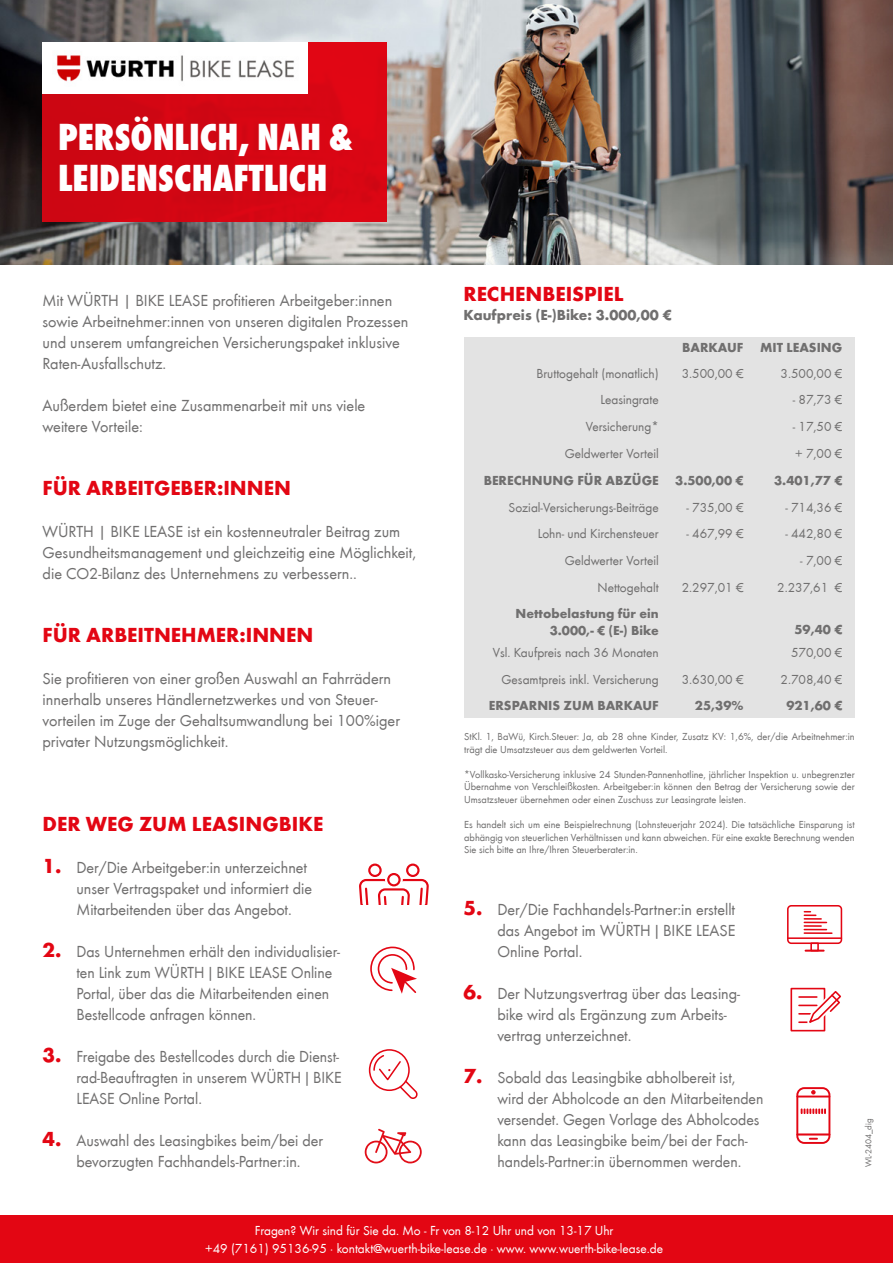
<style>
.page{position:relative;width:893px;height:1263px;background:#fff}
.page>*{position:absolute;margin:0;border:0;box-sizing:border-box;transform-origin:0 0}
.t1{font:39px/40.5px "Wuerth Extra Bold Cond Caps";color:#fff}
.t2{font:700 21px "Wuerth";color:#e30613}
.t3{font:16.5px/21px "Wuerth";color:#706f6f}
.t4{font:700 15px "Wuerth";color:#706f6f}
.t5{font:13.5px "Wuerth";color:#706f6f}
.t6{font:700 13.5px/16.2px "Wuerth";color:#706f6f;text-align:right}
.t7{font:13.5px/18px "Wuerth";color:#fff;text-align:center}
.t8{font:10.5px/12.6px "Wuerth";color:#706f6f;text-align:justify}
.t9{font:9px "Wuerth";color:#706f6f}
</style>
<div class="page">
<img style="left:0;top:0;width:893px;height:264px">
<div style="left:43px;top:43px;width:344px;height:179px;background:linear-gradient(to right,#cb0612,#dc0614)"></div>
<div style="left:43px;top:43px;width:265px;height:51px;background:#fff"></div>
<img style="left:54px;top:53px;width:240px;height:29px">
<div style="left:0;top:1215px;width:893px;height:48px;background:#e30613"></div>
<svg style="left:359px;top:863px;width:70px;height:42px"></svg>
<svg style="left:370px;top:946px;width:47px;height:48px"></svg>
<svg style="left:370px;top:1050px;width:39px;height:40px"></svg>
<div style="left:369px;top:1049px;width:41px;height:42px;border:2px solid #e30613;border-radius:50%"></div>
<svg style="left:373px;top:1054px;width:45px;height:45px"></svg>
<svg style="left:365px;top:1129px;width:57px;height:34px"></svg>
<div style="left:810px;top:942px;width:9px;height:9px;border:2px solid #e30613"></div>
<div style="left:787px;top:905px;width:55px;height:39px;border:2px solid #e30613;border-radius:4px"></div>
<hr style="left:788px;top:937px;width:53px;height:2px;background:#e30613">
<svg style="left:805px;top:950px;width:19px;height:2px"></svg>
<svg style="left:804px;top:911px;width:24px;height:20px"></svg>
<hr style="left:804px;top:932px;width:28px;height:2px;background:#e30613">
<div style="left:790px;top:988px;width:35px;height:43px;border:2px solid #e30613"></div>
<svg style="left:799px;top:989px;width:42px;height:36px"></svg>
<div style="left:796px;top:1087px;width:34px;height:57px;border:2px solid #e30613;border-radius:7px"></div>
<hr style="left:797px;top:1133px;width:32px;height:2px;background:#e30613">
<hr style="left:797px;top:1095px;width:32px;height:2px;background:#e30613">
<svg style="left:810px;top:1138px;width:7px;height:2px"></svg>
<svg style="left:811px;top:1090px;width:4px;height:4px"></svg>
<svg style="left:801px;top:1109px;width:25px;height:4px"></svg>
<div style="left:464px;top:337px;width:391px;height:381px;background:#e3e3e3"></div>
<h1 class="t1" style="left:58px;top:114px;width:296px">PERSÖNLICH, NAH &amp;<br>LEIDENSCHAFTLICH</h1>
<p class="t3" style="left:43px;top:289px;width:367px">Mit WÜRTH | BIKE LEASE profitieren Arbeitgeber:innen sowie Arbeitnehmer:innen von unseren digitalen Prozessen und unserem umfangreichen Versicherungspaket inklusive Raten-Ausfallschutz.</p>
<p class="t3" style="left:43px;top:394px;width:324px">Außerdem bietet eine Zusammenarbeit mit uns viele weitere Vorteile:</p>
<p class="t2" style="left:43px;top:473px;width:250px">FÜR ARBEITGEBER:INNEN</p>
<p class="t3" style="left:43px;top:520px;width:375px">WÜRTH | BIKE LEASE ist ein kostenneutraler Beitrag zum<br>Gesundheitsmanagement und gleichzeitig eine Möglichkeit, die CO2-Bilanz des Unternehmens zu verbessern..</p>
<p class="t2" style="left:43px;top:620px;width:272px">FÜR ARBEITNEHMER:INNEN</p>
<p class="t3" style="left:43px;top:667px;width:359px">Sie profitieren von einer großen Auswahl an Fahrrädern innerhalb unseres Händlernetzwerkes und von Steuer&shy;vorteilen im Zuge der Gehaltsumwandlung bei 100%iger privater Nutzungsmöglichkeit.</p>
<p class="t2" style="left:43px;top:809px;width:282px">DER WEG ZUM LEASINGBIKE</p>
<p class="t2" style="left:43px;top:850px;width:20px">1.</p>
<p class="t2" style="left:43px;top:935px;width:20px">2.</p>
<p class="t2" style="left:43px;top:1040px;width:20px">3.</p>
<p class="t2" style="left:43px;top:1124px;width:20px">4.</p>
<p class="t3" style="left:76px;top:856px;width:237px">Der/Die Arbeitgeber:in unterzeichnet unser Vertragspaket und informiert die<br>Mitarbeitenden über das Angebot.</p>
<p class="t3" style="left:76px;top:940px;width:265px">Das Unternehmen erhält den individualisier&shy;ten Link zum WÜRTH|BIKE LEASE Online Portal, über das die Mitarbeitenden einen Bestellcode anfragen können.</p>
<p class="t3" style="left:76px;top:1045px;width:267px">Freigabe des Bestellcodes durch die Dienst&shy;rad-Beauftragten in unserem WÜRTH|BIKE<br>LEASE Online Portal.</p>
<p class="t3" style="left:76px;top:1129px;width:248px">Auswahl des Leasingbikes beim/bei der bevorzugten Fachhandels-Partner:in.</p>
<p class="t2" style="left:463px;top:279px;width:162px">RECHENBEISPIEL</p>
<p class="t4" style="left:463px;top:304px;width:210px">Kaufpreis (E-)Bike: 3.000,00 €</p>
<p class="t6" style="left:682px;top:339px;width:162px">BARKAUF MIT LEASING</p>
<p class="t5" style="left:536px;top:364px;width:124px">Bruttogehalt (monatlich)</p>
<p class="t5" style="left:682px;top:364px;width:63px">3.500,00 €</p>
<p class="t5" style="left:781px;top:364px;width:63px">3.500,00 €</p>
<p class="t5" style="left:600px;top:391px;width:60px">Leasingrate</p>
<p class="t5" style="left:793px;top:391px;width:51px">- 87,73 €</p>
<p class="t5" style="left:586px;top:417px;width:75px">Versicherung*</p>
<p class="t5" style="left:793px;top:417px;width:51px">- 17,50 €</p>
<p class="t5" style="left:565px;top:444px;width:96px">Geldwerter Vorteil</p>
<p class="t5" style="left:795px;top:444px;width:49px">+ 7,00 €</p>
<p class="t6" style="left:484px;top:471px;width:261px">BERECHNUNG FÜR ABZÜGE 3.500,00 €</p>
<p class="t6" style="left:774px;top:471px;width:70px">3.401,77 €</p>
<p class="t5" style="left:509px;top:498px;width:152px">Sozial-Versicherungs-Beiträge</p>
<p class="t5" style="left:686px;top:498px;width:59px">- 735,00 €</p>
<p class="t5" style="left:785px;top:498px;width:59px">- 714,36 €</p>
<p class="t5" style="left:538px;top:525px;width:123px">Lohn- und Kirchensteuer</p>
<p class="t5" style="left:686px;top:525px;width:59px">- 467,99 €</p>
<p class="t5" style="left:785px;top:525px;width:59px">- 442,80 €</p>
<p class="t5" style="left:565px;top:551px;width:96px">Geldwerter Vorteil</p>
<p class="t5" style="left:800px;top:551px;width:44px">- 7,00 €</p>
<p class="t5" style="left:598px;top:578px;width:63px">Nettogehalt</p>
<p class="t5" style="left:682px;top:578px;width:63px">2.297,01 €</p>
<p class="t5" style="left:777px;top:578px;width:67px">2.237,61 €</p>
<p class="t6" style="left:515px;top:605px;width:145px">Nettobelastung für ein<br>3.000,- € (E-) Bike</p>
<p class="t6" style="left:794px;top:621px;width:49px">59,40 €</p>
<p class="t5" style="left:493px;top:643px;width:168px">Vsl. Kaufpreis nach 36 Monaten</p>
<p class="t5" style="left:791px;top:643px;width:53px">570,00 €</p>
<p class="t5" style="left:502px;top:670px;width:159px">Gesamtpreis inkl. Versicherung</p>
<p class="t5" style="left:682px;top:670px;width:63px">3.630,00 €</p>
<p class="t5" style="left:781px;top:670px;width:63px">2.708,40 €</p>
<p class="t6" style="left:489px;top:697px;width:171px">ERSPARNIS ZUM BARKAUF</p>
<p class="t6" style="left:695px;top:697px;width:50px">25,39%</p>
<p class="t6" style="left:786px;top:697px;width:58px">921,60 €</p>
<p class="t8" style="left:464px;top:730px;width:392px">StKl. 1, BaWü, Kirch.Steuer: Ja, ab 28 ohne Kinder, Zusatz KV: 1,6%, der/die Arbeitnehmer:in trägt die Umsatzsteuer aus dem geldwerten Vorteil.</p>
<p class="t8" style="left:464px;top:767px;width:392px">*Vollkasko-Versicherung inklusive 24 Stunden-Pannenhotline, jährlicher Inspektion u. unbegrenzter Übernahme von Verschleißkosten. Arbeitgeber:in können den Betrag der Versicherung sowie der Umsatzsteuer übernehmen oder einen Zuschuss zur Leasingrate leisten.</p>
<p class="t8" style="left:464px;top:818px;width:392px">Es handelt sich um eine Beispielrechnung (Lohnsteuerjahr 2024). Die tatsächliche Einsparung ist abhängig von steuerlichen Verhältnissen und kann abweichen. Für eine exakte Berechnung wenden Sie sich bitte an Ihre/Ihren Steuerberater:in.</p>
<p class="t2" style="left:463px;top:892px;width:20px">5.</p>
<p class="t2" style="left:463px;top:976px;width:20px">6.</p>
<p class="t2" style="left:463px;top:1061px;width:20px">7.</p>
<p class="t3" style="left:497px;top:898px;width:239px;text-align:justify">Der/Die Fachhandels-Partner:in erstellt das Angebot im WÜRTH|BIKE LEASE Online Portal.</p>
<p class="t3" style="left:497px;top:982px;width:244px">Der Nutzungsvertrag über das Leasing&shy;bike wird als Ergänzung zum Arbeits&shy;vertrag unterzeichnet.</p>
<p class="t3" style="left:497px;top:1066px;width:267px">Sobald das Leasingbike abholbereit ist, wird der Abholcode an den Mitarbeitenden versendet. Gegen Vorlage des Abholcodes kann das Leasingbike beim/bei der Fach&shy;handels-Partner:in übernommen werden.</p>
<p class="t9" style="left:862px;top:1167px;width:50px;rotate:-90deg">WL-2404_dig</p>
<p class="t7" style="left:205px;top:1221px;width:459px">Fragen? Wir sind für Sie da. Mo - Fr von 8-12 Uhr und von 13-17 Uhr<br>+49 (7161) 95136-95 · kontakt@wuerth-bike-lease.de · www. www.wuerth-bike-lease.de</p>
</div>
